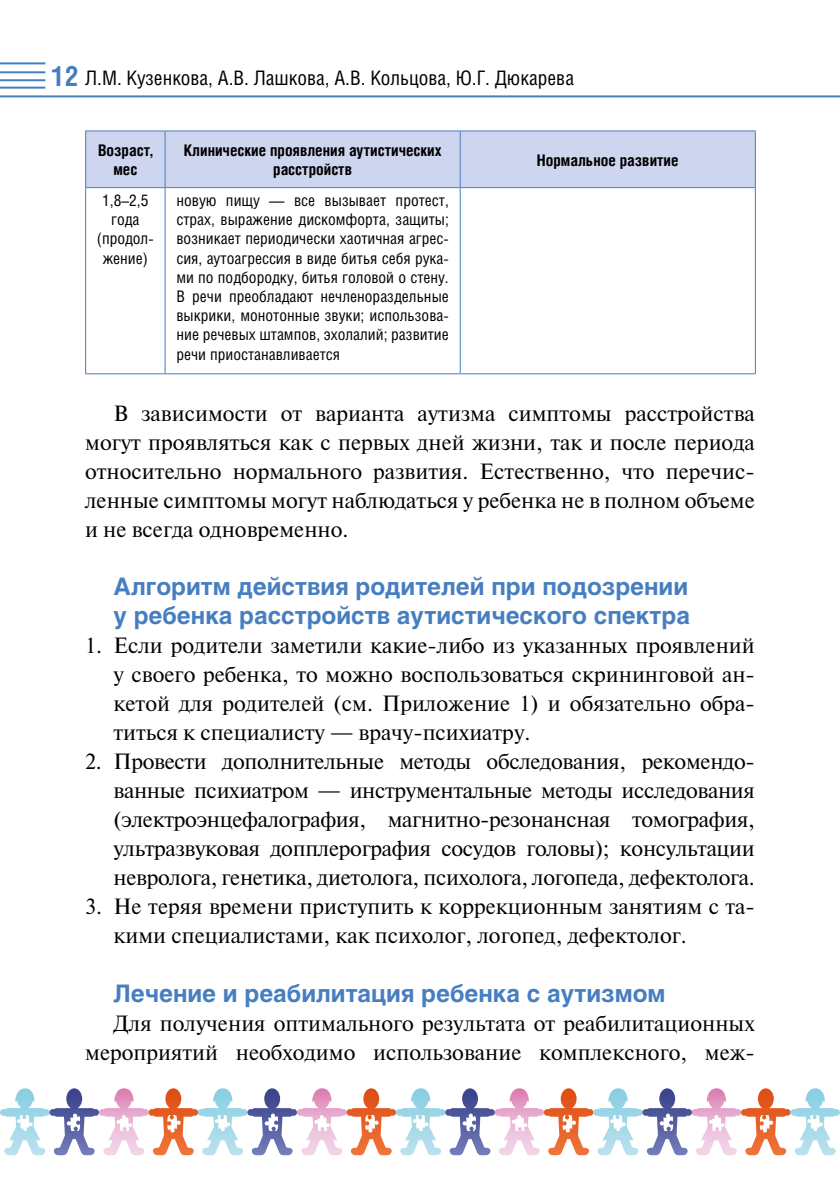
<style>
.page{position:relative;width:840px;height:1191px;background:#fff}
.page>*{position:absolute;margin:0;border:0;box-sizing:border-box;transform-origin:0 0}
.t1{font:700 24px/29px "Helios C";color:#477ec0}
.t2{font:22px/29px "Newton";color:#000;text-align:justify}
.t3{font:20px "Helios Cond C";color:#000}
.t4{font:16px/19.2px "Helios Cond C";color:#000;text-align:center}
.t5{font:700 16px/19.2px "Helios Cond C";color:#000;text-align:center}
.s1{font-weight:700;font-size:28px;color:#477ec0}
</style>
<div class="page">
<hr style="left:0;top:62px;width:45px;height:2px;background:#477ec0">
<hr style="left:0;top:71px;width:45px;height:2px;background:#477ec0">
<hr style="left:0;top:79px;width:45px;height:2px;background:#477ec0">
<hr style="left:0;top:87px;width:45px;height:2px;background:#477ec0">
<hr style="left:0;top:95px;width:839px;height:2px;background:#477ec0">
<svg style="left:0;top:1088px;width:839px;height:67px"></svg>
<div style="left:86px;top:131px;width:668px;height:56px;background:#cdd6ee"></div>
<hr style="left:85px;top:130px;width:80px;height:1px;background:#477ec0">
<hr style="left:85px;top:131px;width:1px;height:56px;background:#477ec0">
<hr style="left:165px;top:130px;width:295px;height:1px;background:#477ec0">
<hr style="left:164px;top:131px;width:1px;height:56px;background:#477ec0">
<hr style="left:460px;top:130px;width:295px;height:1px;background:#477ec0">
<hr style="left:459px;top:131px;width:1px;height:56px;background:#477ec0">
<hr style="left:754px;top:131px;width:1px;height:56px;background:#477ec0">
<hr style="left:85px;top:187px;width:80px;height:1px;background:#477ec0">
<hr style="left:165px;top:187px;width:295px;height:1px;background:#477ec0">
<hr style="left:460px;top:187px;width:295px;height:1px;background:#477ec0">
<hr style="left:85px;top:188px;width:1px;height:185px;background:#477ec0">
<hr style="left:164px;top:188px;width:1px;height:185px;background:#477ec0">
<hr style="left:459px;top:188px;width:1px;height:185px;background:#477ec0">
<hr style="left:754px;top:188px;width:1px;height:185px;background:#477ec0">
<hr style="left:85px;top:373px;width:80px;height:1px;background:#477ec0">
<hr style="left:165px;top:373px;width:295px;height:1px;background:#477ec0">
<hr style="left:460px;top:373px;width:295px;height:1px;background:#477ec0">
<p class="t3" style="left:51px;top:66px;width:523px"><span class="s1">12</span> Л.М. Кузенкова, А.В. Лашкова, А.В. Кольцова, Ю.Г. Дюкарева</p>
<p class="t5" style="left:98px;top:140px;width:56px">Возраст, мес</p>
<p class="t5" style="left:184px;top:140px;width:259px">Клинические проявления аутистических расстройств</p>
<p class="t5" style="left:536px;top:150px;width:143px">Нормальное развитие</p>
<p class="t4" style="left:97px;top:190px;width:58px">1,8–2,5 года (продол&shy;жение)</p>
<p class="t4" style="left:176px;top:190px;width:274px;text-align:justify">новую пищу — все вызывает протест, страх, выражение дискомфорта, защиты; возникает периодически хаотичная агрес&shy;сия, аутоагрессия в виде битья себя рука&shy;ми по подбородку, битья головой о стену.<br>В речи преобладают нечленораздельные выкрики, монотонные звуки; использова&shy;ние речевых штампов, эхолалий; развитие речи приостанавливается</p>
<p class="t2" style="left:85px;top:398px;width:670px;text-indent:28px">В зависимости от варианта аутизма симптомы расстройства могут проявляться как с первых дней жизни, так и после периода относительно нормального развития. Естественно, что перечис&shy;ленные симптомы могут наблюдаться у ребенка не в полном объеме и не всегда одновременно.</p>
<p class="t1" style="left:113px;top:572px;width:577px">Алгоритм действия родителей при подозрении у ребенка расстройств аутистического спектра</p>
<p class="t2" style="left:113px;top:630px;width:642px;text-indent:-28px">1. Если родители заметили какие-либо из указанных проявлений у своего ребенка, то можно воспользоваться скрининговой ан&shy;кетой для родителей (см. Приложение 1) и обязательно обра&shy;титься к специалисту ― врачу-психиатру.</p>
<p class="t2" style="left:113px;top:746px;width:642px;text-indent:-28px">2. Провести дополнительные методы обследования, рекомендо&shy;ванные психиатром ― инструментальные методы исследования (электроэнцефалография, магнитно-резонансная томография, ультразвуковая допплерография сосудов головы); консультации невролога, генетика, диетолога, психолога, логопеда, дефектолога.</p>
<p class="t2" style="left:113px;top:891px;width:642px;text-indent:-28px">3. Не теряя времени приступить к коррекционным занятиям с та&shy;кими специалистами, как психолог, логопед, дефектолог.</p>
<p class="t1" style="left:113px;top:978px;width:553px">Лечение и реабилитация ребенка с аутизмом</p>
<p class="t2" style="left:85px;top:1007px;width:670px;text-align:right">Для получения оптимального результата от реабилитационных мероприятий необходимо использование комплексного, меж-</p>
</div>
